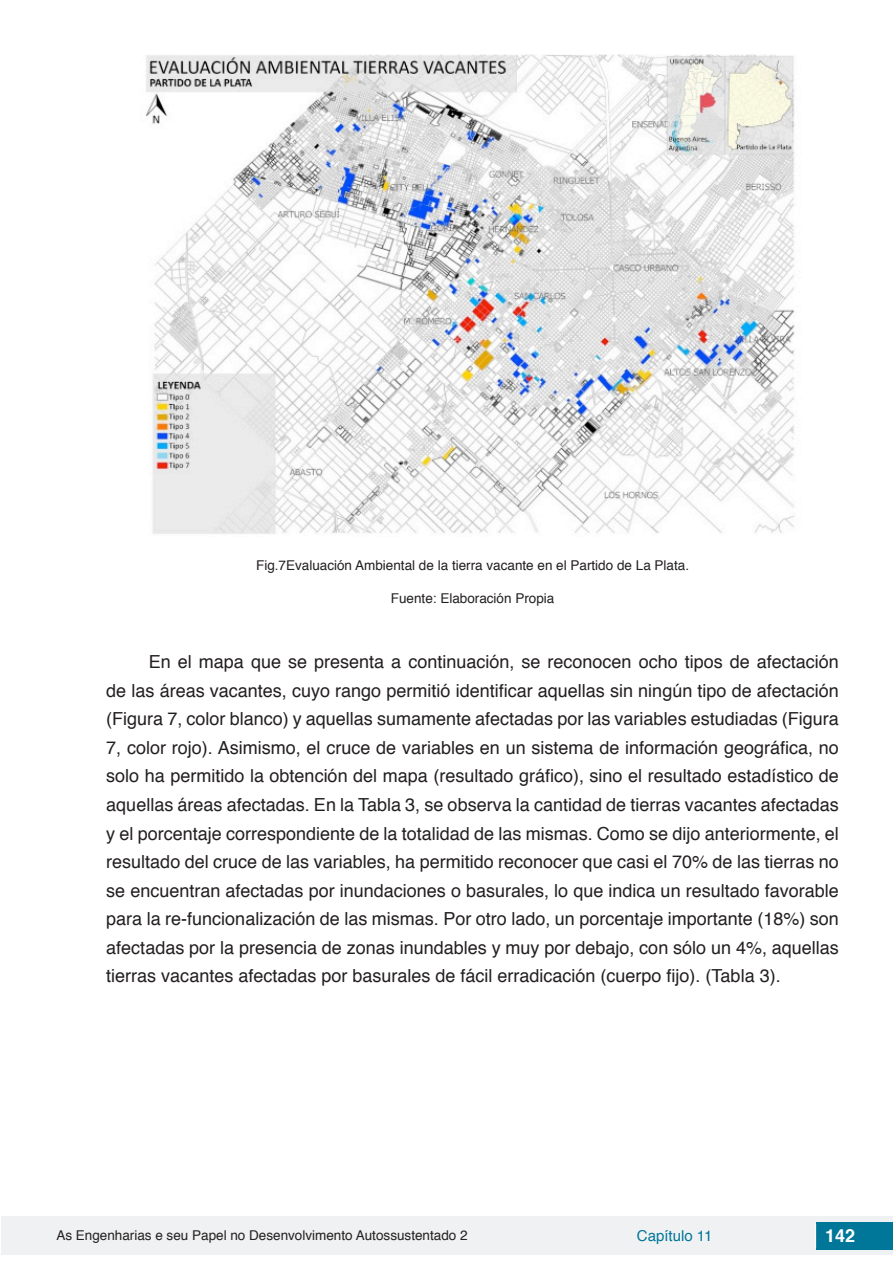
<style>
.page{position:relative;width:893px;height:1263px;background:#fff}
.page>*{position:absolute;margin:0;border:0;box-sizing:border-box;transform-origin:0 0}
.txt{font:18px/28.5px "Helvetica";color:#231f20;text-align:justify}
.t1{font:700 18px "Helvetica";color:#fff}
.t2{font:15px "Helvetica";color:#007699}
.tab_fonte{font:13.5px "Helvetica";color:#231f20}
</style>
<div class="page">
<div style="left:1px;top:1216px;width:891px;height:38px;background:#f0f1f2"></div>
<div style="left:816px;top:1222px;width:77px;height:27px;background:#007699"></div>
<svg style="left:815px;top:1224px;width:1px;height:24px"></svg>
<img style="left:146px;top:54px;width:649px;height:480px">
<p class="tab_fonte" style="left:256px;top:555px;width:434px">Fig.7Evaluación Ambiental de la tierra vacante en el Partido de La Plata.</p>
<p class="tab_fonte" style="left:391px;top:588px;width:165px">Fuente: Elaboración Propia</p>
<p class="txt" style="left:106px;top:648px;width:734px;text-indent:43px">En el mapa que se presenta a continuación, se reconocen ocho tipos de afectación de las áreas vacantes, cuyo rango permitió identificar aquellas sin ningún tipo de afectación (Figura 7, color blanco) y aquellas sumamente afectadas por las variables estudiadas (Figura 7, color rojo). Asimismo, el cruce de variables en un sistema de información geográfica, no solo ha permitido la obtención del mapa (resultado gráfico), sino el resultado estadístico de aquellas áreas afectadas. En la Tabla 3, se observa la cantidad de tierras vacantes afectadas y el porcentaje correspondiente de la totalidad de las mismas. Como se dijo anteriormente, el resultado del cruce de las variables, ha permitido reconocer que casi el 70% de las tierras no se encuentran afectadas por inundaciones o basurales, lo que indica un resultado favorable para la re-funcionalización de las mismas. Por otro lado, un porcentaje importante (18%) son afectadas por la presencia de zonas inundables y muy por debajo, con sólo un 4%, aquellas tierras vacantes afectadas por basurales de fácil erradicación (cuerpo fijo). (Tabla 3).</p>
<p class="tab_fonte" style="left:56px;top:1224px;width:413px">As Engenharias e seu Papel no Desenvolvimento Autossustentado 2</p>
<p class="t2" style="left:637px;top:1224px;width:77px">Capítulo 11</p>
<p class="t1" style="left:825px;top:1221px;width:32px">142</p>
</div>
